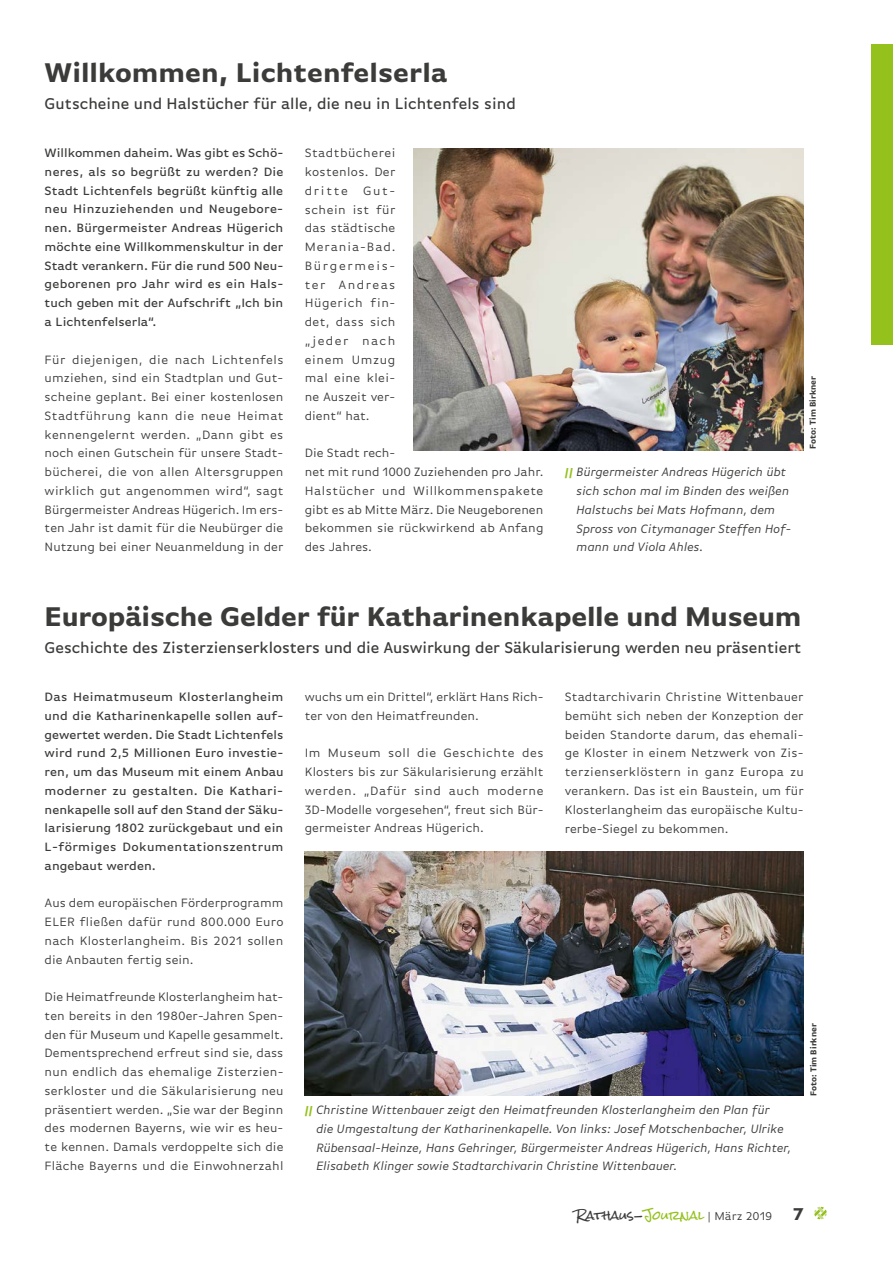
<style>
.page{position:relative;width:893px;height:1263px;background:#fff}
.page>*{position:absolute;margin:0;border:0;box-sizing:border-box;transform-origin:0 0}
.t1{font:700 28.5px "Basic Gothic Pro";letter-spacing:-.01em;color:#3b3b3a;scale:.95 1}
.t2{font:500 16.5px "Basic Gothic Pro";letter-spacing:-.005em;color:#3b3b3a;scale:.95 1}
.t3{font:12.75px/18.8px "Basic Gothic Pro";color:#3b3b3a;text-align:justify}
.t4{font:500 12.75px/18.8px "Basic Gothic Pro";color:#3b3b3a;text-align:justify}
.t5{font:italic 12.75px/18.8px "Basic Gothic Pro";color:#3b3b3a}
.t6{font:12px "Basic Gothic Pro";color:#3b3b3a}
.t7{font:700 9px "Basic Gothic Pro";color:#3b3b3a;scale:.9 1}
.s1{font-weight:700;font-size:12px;color:#94c11c}
.s2{font-family:"Rock Salt"}
.s3{font-family:"Rock Salt";color:#94c11c}
.s4{font-weight:700;font-size:18px}
</style>
<div class="page">
<svg style="left:814px;top:1207px;width:13px;height:12px"></svg>
<div style="left:872px;top:45px;width:21px;height:300px;background:#94c11c"></div>
<img style="left:414px;top:149px;width:390px;height:302px">
<img style="left:305px;top:851px;width:499px;height:245px">
<h1 class="t1" style="left:45px;top:56px;width:426px">Willkommen, Lichtenfelserla</h1>
<p class="t2" style="left:45px;top:94px;width:497px">Gutscheine und Halstücher für alle, die neu in Lichtenfels sind</p>
<p class="t4" style="left:45px;top:144px;width:240px">Willkommen daheim. Was gibt es Schö&shy;neres, als so begrüßt zu werden? Die Stadt Lichtenfels begrüßt künftig alle neu Hinzuziehenden und Neugebore&shy;nen. Bürgermeister Andreas Hügerich möchte eine Willkommenskultur in der Stadt verankern. Für die rund 500 Neu&shy;geborenen pro Jahr wird es ein Hals&shy;tuch geben mit der Aufschrift „Ich bin a Lichtenfelserla“.</p>
<p class="t3" style="left:45px;top:350px;width:240px">Für diejenigen, die nach Lichtenfels umziehen, sind ein Stadtplan und Gut&shy;scheine geplant. Bei einer kostenlosen Stadtführung kann die neue Heimat kennengelernt werden. „Dann gibt es noch einen Gutschein für unsere Stadt&shy;bücherei, die von allen Altersgruppen wirklich gut angenommen wird“, sagt Bürgermeister Andreas Hügerich. Im ers&shy;ten Jahr ist damit für die Neubürger die Nutzung bei einer Neuanmeldung in der</p>
<p class="t3" style="left:305px;top:144px;width:92px">Stadtbücherei kostenlos. Der dritte Gut&shy;schein ist für das städtische Merania-Bad.<br>Bürgermeis&shy;ter Andreas Hügerich fin&shy;det, dass sich „jeder nach einem Umzug mal eine klei&shy;ne Auszeit ver&shy;dient“ hat.</p>
<p class="t3" style="left:305px;top:444px;width:240px;text-align:left">Die Stadt rech-<br>net mit rund 1000 Zuziehenden pro Jahr.<br>Halstücher und Willkommenspakete gibt es ab Mitte März. Die Neugeborenen bekommen sie rückwirkend ab Anfang des Jahres.</p>
<p class="t5" style="left:576px;top:463px;width:217px;text-indent:-12px"><span class="s1">||</span> Bürgermeister Andreas Hügerich übt sich schon mal im Binden des weißen<br>Halstuchs bei Mats Hofmann, dem<br>Spross von Citymanager Steffen Hof&shy;mann und Viola Ahles.</p>
<p class="t7" style="left:808px;top:449px;width:82px;rotate:-90deg">Foto: Tim Birkner</p>
<h1 class="t1" style="left:45px;top:600px;width:798px">Europäische Gelder für Katharinenkapelle und Museum</h1>
<p class="t2" style="left:45px;top:638px;width:798px">Geschichte des Zisterzienserklosters und die Auswirkung der Säkularisierung werden neu präsentiert</p>
<p class="t4" style="left:45px;top:687px;width:240px">Das Heimatmuseum Klosterlangheim und die Katharinenkapelle sollen auf&shy;gewertet werden. Die Stadt Lichtenfels wird rund 2,5 Millionen Euro investie&shy;ren, um das Museum mit einem Anbau moderner zu gestalten. Die Kathari&shy;nenkapelle soll auf den Stand der Säku&shy;larisierung 1802 zurückgebaut und ein L-förmiges Dokumentationszentrum angebaut werden.</p>
<p class="t3" style="left:45px;top:894px;width:240px">Aus dem europäischen Förderprogramm ELER fließen dafür rund 800.000 Euro nach Klosterlangheim. Bis 2021 sollen die Anbauten fertig sein.</p>
<p class="t3" style="left:45px;top:987px;width:240px">Die Heimatfreunde Klosterlangheim hat&shy;ten bereits in den 1980er-Jahren Spen&shy;den für Museum und Kapelle gesammelt.<br>Dementsprechend erfreut sind sie, dass nun endlich das ehemalige Zisterzien&shy;serkloster und die Säkularisierung neu präsentiert werden. „Sie war der Beginn des modernen Bayerns, wie wir es heu&shy;te kennen. Damals verdoppelte sich die Fläche Bayerns und die Einwohnerzahl</p>
<p class="t3" style="left:305px;top:687px;width:240px">wuchs um ein Drittel“, erklärt Hans Rich&shy;ter von den Heimatfreunden.</p>
<p class="t3" style="left:305px;top:744px;width:240px">Im Museum soll die Geschichte des Klosters bis zur Säkularisierung erzählt werden. „Dafür sind auch moderne 3D-Modelle vorgesehen“, freut sich Bür&shy;germeister Andreas Hügerich.</p>
<p class="t3" style="left:565px;top:688px;width:240px">Stadtarchivarin Christine Wittenbauer bemüht sich neben der Konzeption der beiden Standorte darum, das ehemali&shy;ge Kloster in einem Netzwerk von Zis&shy;terzienserklöstern in ganz Europa zu verankern. Das ist ein Baustein, um für Klosterlangheim das europäische Kultu&shy;rerbe-Siegel zu bekommen.</p>
<p class="t7" style="left:808px;top:1096px;width:82px;rotate:-90deg">Foto: Tim Birkner</p>
<p class="t5" style="left:316px;top:1100px;width:476px;text-indent:-12px"><span class="s1">||</span> Christine Wittenbauer zeigt den Heimatfreunden Klosterlangheim den Plan für<br>die Umgestaltung der Katharinenkapelle. Von links: Josef Motschenbacher, Ulrike Rübensaal-Heinze, Hans Gehringer, Bürgermeister Andreas Hügerich, Hans Richter, Elisabeth Klinger sowie Stadtarchivarin Christine Wittenbauer.</p>
<p class="t6" style="left:576px;top:1209px;width:229px"><span class="s2">Rathaus-</span><span class="s3">Journal</span> | März 2019 <span class="s4">7</span></p>
</div>
